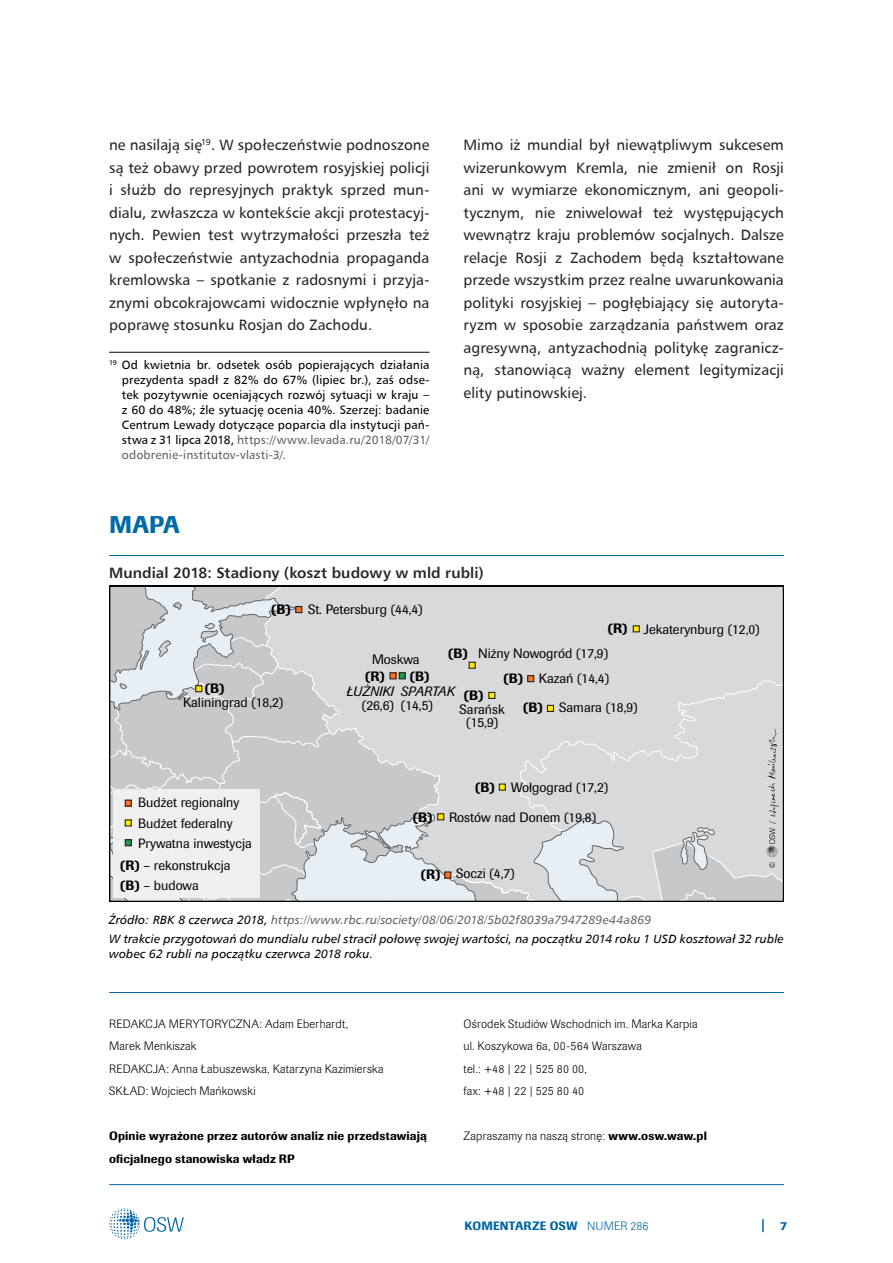
<style>
.page{position:relative;width:893px;height:1263px;background:#fff}
.page>*{position:absolute;margin:0;border:0;box-sizing:border-box;transform-origin:0 0}
.t1{font:500 24px "Imago Pro";color:#006aa8}
.t2{font:15px/22.5px "Humanist 777 TL Roman B";letter-spacing:.005em;color:#292829;text-align:justify}
.t3{font:15px "Humanist 777 TL Bold B";letter-spacing:.005em;color:#292829}
.t4{font:13.5px/13.4px "Imago Pro";color:#000;text-align:center}
.t5{font:500 13.5px/29.5px "Imago Pro";color:#000}
.t6{font:italic 13.5px "Imago Pro";color:#000}
.t7{font:13.35px/20.1px "Imago Pro";color:#000}
.t8{font:12px/15px "Humanist 777 TL Roman B";letter-spacing:.01em;color:#000;text-align:justify}
.t9{font:300 12px/22.5px "Imago Pro";letter-spacing:.02em;color:#000}
.t10{font:12px/19.2px "Humanist 777 TL Italic B";letter-spacing:.01em;color:#000}
.t11{font:500 12px/22.5px "Imago Pro";letter-spacing:.01em;color:#000}
.t12{font:500 12px "Imago Pro";letter-spacing:.02em;color:#0065a4}
.s1{color:#636466}
.s2{font-weight:500}
.s3{font-weight:300}
</style>
<div class="page">
<svg style="left:762px;top:1219px;width:2px;height:13px"></svg>
<svg style="left:109px;top:1208px;width:75px;height:31px"></svg>
<hr style="left:109px;top:992px;width:675px;height:1px;background:#0065a4">
<hr style="left:109px;top:1184px;width:675px;height:1px;background:#0065a4">
<hr style="left:109px;top:352px;width:320px;height:1px;background:#000">
<hr style="left:109px;top:555px;width:675px;height:1px;background:#0065a4">
<svg style="left:109px;top:586px;width:675px;height:316px"></svg>
<p class="t2" style="left:109px;top:133px;width:322px">ne nasilają się<sup>19</sup>. W społeczeństwie podnoszone są też obawy przed powrotem rosyjskiej policji i służb do represyjnych praktyk sprzed mun&shy;dialu, zwłaszcza w kontekście akcji protestacyj&shy;nych. Pewien test wytrzymałości przeszła też w społeczeństwie antyzachodnia propaganda kremlowska – spotkanie z radosnymi i przyja&shy;znymi obcokrajowcami widocznie wpłynęło na poprawę stosunku Rosjan do Zachodu.</p>
<p class="t8" style="left:122px;top:357px;width:309px;text-indent:-13px"><sup>19</sup> Od kwietnia br. odsetek osób popierających działania prezydenta spadł z 82% do 67% (lipiec br.), zaś odse&shy;tek pozytywnie oceniających rozwój sytuacji w kraju – z 60 do 48%; źle sytuację ocenia 40%. Szerzej: badanie Centrum Lewady dotyczące poparcia dla instytucji pań&shy;stwa z 31 lipca 2018, <span class="s1">https://www.levada.ru/2018/07/31/ odobrenie-institutov-vlasti-3/.</span></p>
<h1 class="t1" style="left:109px;top:509px;width:72px">MAPA</h1>
<p class="t2" style="left:463px;top:133px;width:322px">Mimo iż mundial był niewątpliwym sukcesem wizerunkowym Kremla, nie zmienił on Rosji ani w wymiarze ekonomicznym, ani geopoli&shy;tycznym, nie zniwelował też występujących wewnątrz kraju problemów socjalnych. Dalsze relacje Rosji z Zachodem będą kształtowane przede wszystkim przez realne uwarunkowania polityki rosyjskiej – pogłębiający się autoryta&shy;ryzm w sposobie zarządzania państwem oraz agresywną, antyzachodnią politykę zagranicz&shy;ną, stanowiącą ważny element legitymizacji elity putinowskiej.</p>
<p class="t3" style="left:109px;top:563px;width:376px">Mundial 2018: Stadiony (koszt budowy w mld rubli)</p>
<p class="t5" style="left:204px;top:674px;width:22px">(B)</p>
<p class="t5" style="left:271px;top:594px;width:22px">(B)</p>
<p class="t4" style="left:183px;top:696px;width:102px">Kaliningrad (18,2)</p>
<p class="t4" style="left:308px;top:602px;width:116px">St. Petersburg (44,4)</p>
<p class="t5" style="left:607px;top:614px;width:22px">(R)</p>
<p class="t4" style="left:643px;top:623px;width:118px">Jekaterynburg (12,0)</p>
<p class="t4" style="left:478px;top:646px;width:132px">Niżny Nowogród (17,9)</p>
<p class="t5" style="left:448px;top:638px;width:22px">(B)</p>
<p class="t5" style="left:464px;top:680px;width:22px">(B)</p>
<p class="t4" style="left:372px;top:653px;width:49px">Moskwa</p>
<p class="t6" style="left:346px;top:683px;width:49px">ŁUŻNIKI</p>
<p class="t4" style="left:362px;top:698px;width:34px">(26,6)</p>
<p class="t5" style="left:365px;top:661px;width:22px">(R)</p>
<p class="t5" style="left:409px;top:662px;width:22px">(B)</p>
<p class="t4" style="left:539px;top:671px;width:72px">Kazań (14,4)</p>
<p class="t5" style="left:523px;top:663px;width:22px;text-indent:-20px">(B) (B)</p>
<p class="t6" style="left:401px;top:683px;width:55px">SPARTAK</p>
<p class="t4" style="left:401px;top:698px;width:34px">(14,5)</p>
<p class="t4" style="left:559px;top:701px;width:80px">Samara (18,9)</p>
<p class="t4" style="left:460px;top:702px;width:47px">Sarańsk (15,9)</p>
<p class="t7" style="left:138px;top:793px;width:115px">Budżet regionalny<br>Budżet federalny<br>Prywatna inwestycja</p>
<p class="t7" style="left:120px;top:856px;width:112px;line-height:19.5px"><span class="s2">(R)</span> – rekonstrukcja <span class="s2">(B)</span> – budowa</p>
<p class="t5" style="left:413px;top:802px;width:22px">(B)</p>
<p class="t4" style="left:511px;top:780px;width:98px">Wołgograd (17,2)</p>
<p class="t4" style="left:449px;top:810px;width:149px">Rostów nad Donem (19,8)</p>
<p class="t5" style="left:475px;top:772px;width:22px">(B)</p>
<p class="t5" style="left:421px;top:859px;width:22px">(R)</p>
<p class="t4" style="left:456px;top:867px;width:60px">Soczi (4,7)</p>
<p class="t10" style="left:109px;top:910px;width:676px">Źródło: RBK 8 czerwca 2018, <span class="s1">https://www.rbc.ru/society/08/06/2018/5b02f8039a7947289e44a869<br></span>W trakcie przygotowań do mundialu rubel stracił połowę swojej wartości, na początku 2014 roku 1 USD kosztował 32 ruble</p>
<p class="t10" style="left:109px;top:944px;width:265px">wobec 62 rubli na początku czerwca 2018 roku.</p>
<p class="t9" style="left:109px;top:1012px;width:276px">REDAKCJA MERYTORYCZNA: Adam Eberhardt,<br>Marek Menkiszak<br>REDAKCJA: Anna Łabuszewska, Katarzyna Kazimierska SKŁAD: Wojciech Mańkowski</p>
<p class="t11" style="left:109px;top:1124px;width:319px">Opinie wyrażone przez autorów analiz nie przedstawiają oficjalnego stanowiska władz RP</p>
<p class="t9" style="left:463px;top:1012px;width:236px">Ośrodek Studiów Wschodnich im. Marka Karpia ul. Koszykowa 6a, 00-564 Warszawa<br>tel.: +48 | 22 | 525 80 00,<br>fax: +48 | 22 | 525 80 40</p>
<p class="t9" style="left:463px;top:1124px;width:245px">Zapraszamy na naszą stronę: <span class="s2">www.osw.waw.pl</span></p>
<p class="t12" style="left:465px;top:1218px;width:185px">KOMENTARZE OSW <span class="s3">NUMER 286</span></p>
<p class="t12" style="left:780px;top:1218px;width:8px">7</p>
</div>
